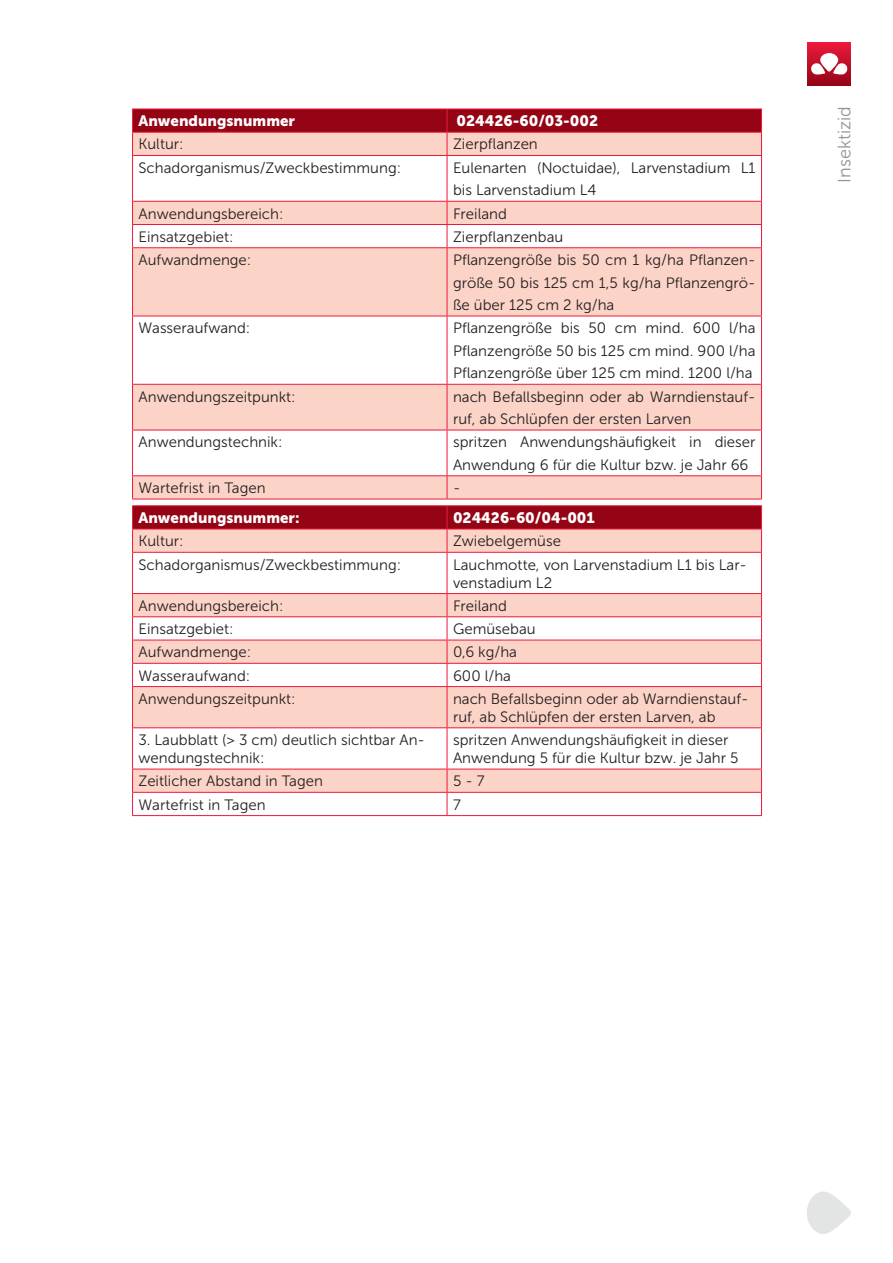
<style>
.page{position:relative;width:893px;height:1263px;background:#fff}
.page>*{position:absolute;margin:0;border:0;box-sizing:border-box;transform-origin:0 0}
.t1{font:18px "Museo Sans 300";color:#939598}
.Lopende_tekst{font:15px/22.5px "Museo Sans 300";color:#231f20}
.Lopende_tekst-2{font:15px "Museo Sans 900";color:#fff}
</style>
<div class="page">
<svg style="left:807px;top:1191px;width:44px;height:43px"></svg>
<div style="left:808px;top:43px;width:42px;height:42px;background:linear-gradient(to bottom,#ea1a3a,#970519)"></div>
<svg style="left:811px;top:53px;width:36px;height:22px"></svg>
<svg style="left:133px;top:156px;width:628px;height:343px"></svg>
<svg style="left:132px;top:109px;width:630px;height:46px;background:#c9676b"></svg>
<hr style="left:132px;top:155px;width:315px;height:1px;background:#ed1a3a">
<hr style="left:132px;top:156px;width:1px;height:45px;background:#ed1a3a">
<hr style="left:447px;top:155px;width:315px;height:1px;background:#ed1a3a">
<hr style="left:447px;top:156px;width:1px;height:45px;background:#ed1a3a">
<hr style="left:761px;top:156px;width:1px;height:45px;background:#ed1a3a">
<hr style="left:132px;top:201px;width:315px;height:1px;background:#ed1a3a">
<hr style="left:447px;top:201px;width:315px;height:1px;background:#ed1a3a">
<hr style="left:132px;top:224px;width:315px;height:1px;background:#ed1a3a">
<svg style="left:132px;top:202px;width:1px;height:45px"></svg>
<hr style="left:447px;top:224px;width:315px;height:1px;background:#ed1a3a">
<svg style="left:447px;top:202px;width:1px;height:45px"></svg>
<svg style="left:761px;top:202px;width:1px;height:45px"></svg>
<hr style="left:132px;top:247px;width:315px;height:1px;background:#ed1a3a">
<hr style="left:132px;top:248px;width:1px;height:68px;background:#ed1a3a">
<hr style="left:447px;top:247px;width:315px;height:1px;background:#ed1a3a">
<hr style="left:447px;top:248px;width:1px;height:68px;background:#ed1a3a">
<hr style="left:761px;top:248px;width:1px;height:68px;background:#ed1a3a">
<hr style="left:132px;top:316px;width:315px;height:1px;background:#ed1a3a">
<hr style="left:132px;top:316px;width:1px;height:68px;background:#ed1a3a">
<hr style="left:447px;top:316px;width:315px;height:1px;background:#ed1a3a">
<hr style="left:447px;top:316px;width:1px;height:68px;background:#ed1a3a">
<hr style="left:761px;top:316px;width:1px;height:68px;background:#ed1a3a">
<hr style="left:132px;top:384px;width:315px;height:1px;background:#ed1a3a">
<hr style="left:132px;top:385px;width:1px;height:45px;background:#ed1a3a">
<hr style="left:447px;top:384px;width:315px;height:1px;background:#ed1a3a">
<hr style="left:447px;top:385px;width:1px;height:45px;background:#ed1a3a">
<hr style="left:761px;top:385px;width:1px;height:45px;background:#ed1a3a">
<hr style="left:132px;top:430px;width:315px;height:1px;background:#ed1a3a">
<hr style="left:132px;top:430px;width:1px;height:45px;background:#ed1a3a">
<hr style="left:447px;top:430px;width:315px;height:1px;background:#ed1a3a">
<hr style="left:447px;top:430px;width:1px;height:45px;background:#ed1a3a">
<hr style="left:761px;top:430px;width:1px;height:45px;background:#ed1a3a">
<hr style="left:132px;top:475px;width:315px;height:1px;background:#ed1a3a">
<svg style="left:132px;top:476px;width:1px;height:23px"></svg>
<hr style="left:447px;top:475px;width:315px;height:1px;background:#ed1a3a">
<svg style="left:447px;top:476px;width:1px;height:23px"></svg>
<svg style="left:761px;top:476px;width:1px;height:23px"></svg>
<hr style="left:132px;top:499px;width:315px;height:1px;background:#ed1a3a">
<hr style="left:447px;top:499px;width:315px;height:1px;background:#ed1a3a">
<svg style="left:133px;top:553px;width:628px;height:239px"></svg>
<hr style="left:132px;top:505px;width:315px;height:1px;background:#ed1a3a">
<hr style="left:447px;top:505px;width:315px;height:1px;background:#ed1a3a">
<svg style="left:132px;top:506px;width:630px;height:46px;background:#c9676b"></svg>
<hr style="left:132px;top:552px;width:315px;height:1px;background:#ed1a3a">
<hr style="left:132px;top:553px;width:1px;height:40px;background:#ed1a3a">
<hr style="left:447px;top:552px;width:315px;height:1px;background:#ed1a3a">
<hr style="left:447px;top:553px;width:1px;height:40px;background:#ed1a3a">
<hr style="left:761px;top:553px;width:1px;height:40px;background:#ed1a3a">
<hr style="left:132px;top:593px;width:315px;height:1px;background:#ed1a3a">
<hr style="left:447px;top:593px;width:315px;height:1px;background:#ed1a3a">
<hr style="left:132px;top:616px;width:315px;height:1px;background:#ed1a3a">
<hr style="left:447px;top:616px;width:315px;height:1px;background:#ed1a3a">
<hr style="left:132px;top:640px;width:315px;height:1px;background:#ed1a3a">
<hr style="left:447px;top:640px;width:315px;height:1px;background:#ed1a3a">
<hr style="left:132px;top:663px;width:315px;height:1px;background:#ed1a3a">
<svg style="left:132px;top:594px;width:1px;height:92px"></svg>
<hr style="left:447px;top:663px;width:315px;height:1px;background:#ed1a3a">
<svg style="left:447px;top:594px;width:1px;height:92px"></svg>
<svg style="left:761px;top:594px;width:1px;height:92px"></svg>
<hr style="left:132px;top:686px;width:315px;height:1px;background:#ed1a3a">
<hr style="left:132px;top:687px;width:1px;height:40px;background:#ed1a3a">
<hr style="left:447px;top:686px;width:315px;height:1px;background:#ed1a3a">
<hr style="left:447px;top:687px;width:1px;height:40px;background:#ed1a3a">
<hr style="left:761px;top:687px;width:1px;height:40px;background:#ed1a3a">
<hr style="left:132px;top:727px;width:315px;height:1px;background:#ed1a3a">
<hr style="left:132px;top:728px;width:1px;height:41px;background:#ed1a3a">
<hr style="left:447px;top:727px;width:315px;height:1px;background:#ed1a3a">
<hr style="left:447px;top:728px;width:1px;height:41px;background:#ed1a3a">
<hr style="left:761px;top:728px;width:1px;height:41px;background:#ed1a3a">
<hr style="left:132px;top:769px;width:315px;height:1px;background:#ed1a3a">
<hr style="left:447px;top:769px;width:315px;height:1px;background:#ed1a3a">
<hr style="left:132px;top:792px;width:315px;height:1px;background:#ed1a3a">
<svg style="left:132px;top:769px;width:1px;height:46px"></svg>
<hr style="left:447px;top:792px;width:315px;height:1px;background:#ed1a3a">
<svg style="left:447px;top:769px;width:1px;height:46px"></svg>
<svg style="left:761px;top:769px;width:1px;height:46px"></svg>
<hr style="left:132px;top:815px;width:315px;height:1px;background:#ed1a3a">
<hr style="left:447px;top:815px;width:315px;height:1px;background:#ed1a3a">
<p class="Lopende_tekst-2" style="left:139px;top:112px;width:158px">Anwendungsnummer</p>
<p class="Lopende_tekst-2" style="left:456px;top:112px;width:143px">024426-60/03-002</p>
<p class="Lopende_tekst" style="left:139px;top:133px;width:47px">Kultur:</p>
<p class="Lopende_tekst" style="left:453px;top:133px;width:86px">Zierpflanzen</p>
<p class="Lopende_tekst" style="left:139px;top:156px;width:264px">Schadorganismus/Zweckbestimmung:</p>
<p class="Lopende_tekst" style="left:453px;top:156px;width:304px">Eulenarten (Noctuidae), Larvenstadium L1 bis Larvenstadium L4</p>
<p class="Lopende_tekst" style="left:139px;top:202px;width:146px">Anwendungsbereich:</p>
<p class="Lopende_tekst" style="left:453px;top:202px;width:55px">Freiland</p>
<p class="Lopende_tekst" style="left:139px;top:225px;width:96px">Einsatzgebiet:</p>
<p class="Lopende_tekst" style="left:453px;top:225px;width:112px">Zierpflanzenbau</p>
<p class="Lopende_tekst" style="left:139px;top:249px;width:114px">Aufwandmenge:</p>
<p class="Lopende_tekst" style="left:453px;top:249px;width:304px;text-align:justify">Pflanzengröße bis 50 cm 1 kg/ha Pflanzen&shy;größe 50 bis 125 cm 1,5 kg/ha Pflanzengrö&shy;ße über 125 cm 2 kg/ha</p>
<p class="Lopende_tekst" style="left:139px;top:317px;width:113px">Wasseraufwand:</p>
<p class="Lopende_tekst" style="left:453px;top:317px;width:304px;text-align:justify">Pflanzengröße bis 50 cm mind. 600 l/ha Pflanzengröße 50 bis 125 cm mind. 900 l/ha Pflanzengröße über 125 cm mind. 1200 l/ha</p>
<p class="Lopende_tekst" style="left:139px;top:385px;width:159px">Anwendungszeitpunkt:</p>
<p class="Lopende_tekst" style="left:453px;top:385px;width:304px">nach Befallsbeginn oder ab Warndienstauf&shy;ruf, ab Schlüpfen der ersten Larven</p>
<p class="Lopende_tekst" style="left:139px;top:431px;width:146px">Anwendungstechnik:</p>
<p class="Lopende_tekst" style="left:453px;top:431px;width:304px">spritzen Anwendungshäufigkeit in dieser<br>Anwendung 6 für die Kultur bzw. je Jahr 66</p>
<p class="Lopende_tekst" style="left:139px;top:477px;width:129px">Wartefrist in Tagen</p>
<p class="Lopende_tekst" style="left:453px;top:477px;width:9px">-</p>
<p class="Lopende_tekst-2" style="left:139px;top:509px;width:162px">Anwendungsnummer:</p>
<p class="Lopende_tekst-2" style="left:453px;top:509px;width:143px">024426-60/04-001</p>
<p class="Lopende_tekst" style="left:139px;top:530px;width:47px">Kultur:</p>
<p class="Lopende_tekst" style="left:453px;top:530px;width:109px">Zwiebelgemüse</p>
<p class="Lopende_tekst" style="left:139px;top:553px;width:264px">Schadorganismus/Zweckbestimmung:</p>
<p class="Lopende_tekst" style="left:453px;top:555px;width:295px;line-height:18px">Lauchmotte, von Larvenstadium L1 bis Lar&shy;venstadium L2</p>
<p class="Lopende_tekst" style="left:139px;top:594px;width:146px">Anwendungsbereich:</p>
<p class="Lopende_tekst" style="left:453px;top:594px;width:55px">Freiland</p>
<p class="Lopende_tekst" style="left:139px;top:618px;width:96px">Einsatzgebiet:</p>
<p class="Lopende_tekst" style="left:453px;top:618px;width:84px">Gemüsebau</p>
<p class="Lopende_tekst" style="left:139px;top:641px;width:114px">Aufwandmenge:</p>
<p class="Lopende_tekst" style="left:453px;top:641px;width:66px">0,6 kg/ha</p>
<p class="Lopende_tekst" style="left:139px;top:664px;width:113px">Wasseraufwand:</p>
<p class="Lopende_tekst" style="left:453px;top:664px;width:59px">600 l/ha</p>
<p class="Lopende_tekst" style="left:139px;top:687px;width:159px">Anwendungszeitpunkt:</p>
<p class="Lopende_tekst" style="left:453px;top:690px;width:297px;line-height:18px">nach Befallsbeginn oder ab Warndienstauf&shy;ruf, ab Schlüpfen der ersten Larven, ab</p>
<p class="Lopende_tekst" style="left:139px;top:731px;width:288px;line-height:18px">3. Laubblatt (&gt; 3 cm) deutlich sichtbar An&shy;wendungstechnik:</p>
<p class="Lopende_tekst" style="left:453px;top:731px;width:287px;line-height:18px">spritzen Anwendungshäufigkeit in dieser<br>Anwendung 5 für die Kultur bzw. je Jahr 5</p>
<p class="Lopende_tekst" style="left:139px;top:770px;width:186px">Zeitlicher Abstand in Tagen</p>
<p class="Lopende_tekst" style="left:453px;top:770px;width:33px">5 - 7</p>
<p class="Lopende_tekst" style="left:139px;top:793px;width:129px">Wartefrist in Tagen</p>
<p class="Lopende_tekst" style="left:453px;top:793px;width:9px">7</p>
<p class="t1" style="left:834px;top:183px;width:78px;rotate:-90deg">Insektizid</p>
</div>
